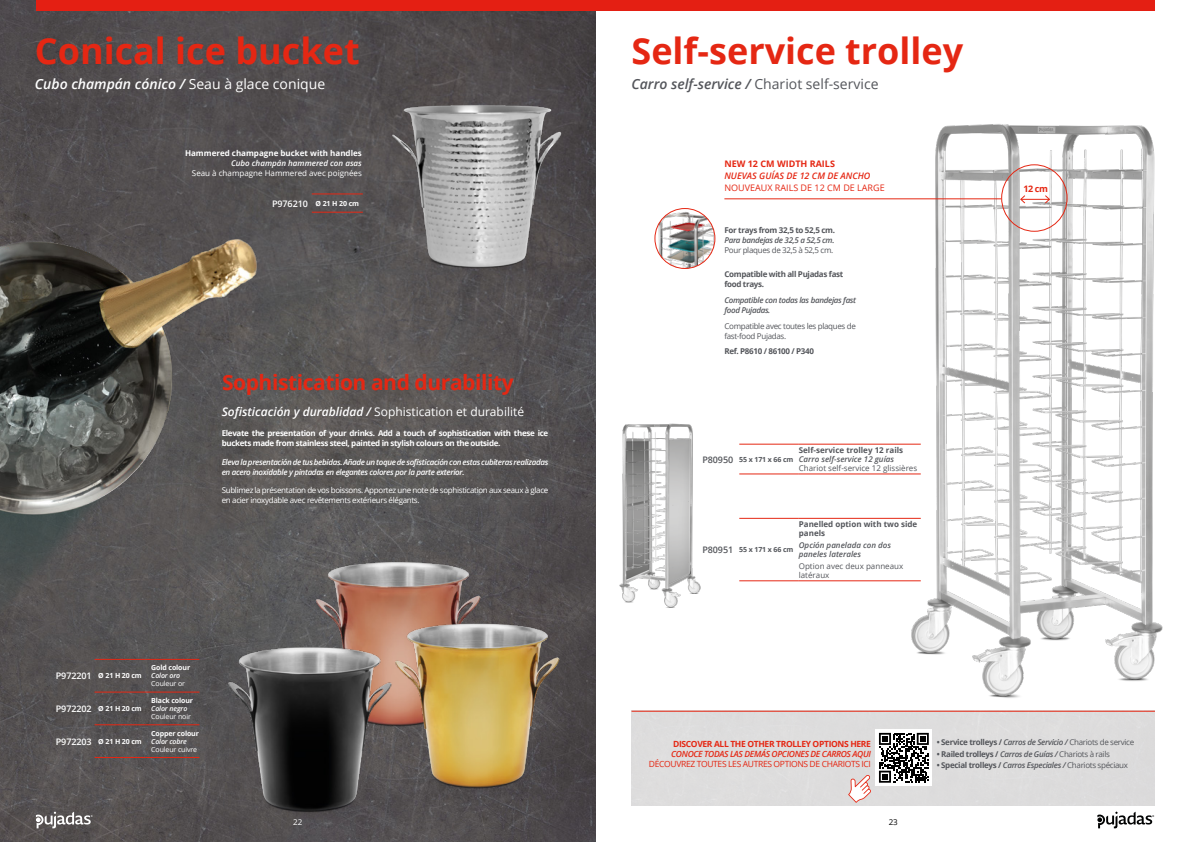
<style>
.page{position:relative;width:1191px;height:842px;background:#fff}
.page>*{position:absolute;margin:0;border:0;box-sizing:border-box;transform-origin:0 0}
.t1{font:700 36px "Open Sans";color:#e52713}
.t2{font:700 21px "Open Sans";letter-spacing:-.02em;color:#e52713}
.t3{font:14px "Open Sans";color:#54565b}
.t4{font:italic 600 14px "Open Sans";color:#fff}
.t5{font:12px "Open Sans";color:#fff}
.t6{font:9px "Open Sans";color:#e52713}
.t7{font:italic 600 9px "Open Sans";color:#e52713}
.t8{font:700 9px "Open Sans";color:#e52713}
.t9{font:8.5px "Open Sans";letter-spacing:-.04em;color:#e52713}
.t10{font:italic 600 8.5px "Open Sans";letter-spacing:-.04em;color:#e52713}
.t11{font:700 8.5px "Open Sans";letter-spacing:-.04em;color:#e52713}
.t12{font:700 8px/10px "Open Sans";letter-spacing:-.04em;color:#54565b}
.t13{font:italic 600 8px/10px "Open Sans";letter-spacing:-.04em;color:#fff}
.t14{font:700 8px/10px "Open Sans";letter-spacing:-.04em;color:#fff}
.t15{font:8px/10px "Open Sans";letter-spacing:-.04em;color:#fff}
.t16{font:8px/10px "Open Sans";letter-spacing:-.04em;color:#54565b}
.t17{font:italic 600 8px/10px "Open Sans";letter-spacing:-.04em;color:#54565b}
.t18{font:8px/9px "Open Sans";color:#54565b}
.t19{font:italic 600 8px/9px "Open Sans";color:#54565b}
.t20{font:700 8px/9px "Open Sans";color:#54565b}
.t21{font:700 8px "Open Sans";color:#fff}
.t22{font:8px "Open Sans";color:#fff}
.t23{font:italic 600 8px "Open Sans";color:#fff}
.t24{font:8px "Open Sans";color:#000}
.t25{font:700 7px "Open Sans";letter-spacing:-.015em;color:#fff}
.t26{font:700 7px "Open Sans";letter-spacing:-.015em;color:#54565b}
.t27{font:7px "Open Sans";letter-spacing:-.015em;color:#fff}
.t28{font:italic 600 7px "Open Sans";letter-spacing:-.015em;color:#fff}
.s1{font-weight:400;font-style:normal}
.s2{font-weight:600;font-size:9px}
.s3{font-weight:600;font-style:italic}
.s4{font-weight:400}
</style>
<div class="page">
<img style="left:0;top:0;width:595px;height:842px">
<img style="left:0;top:222px;width:278px;height:429px">
<img style="left:901px;top:124px;width:262px;height:596px">
<img style="left:302px;top:514px;width:192px;height:83px">
<img style="left:378px;top:574px;width:192px;height:242px">
<img style="left:368px;top:78px;width:222px;height:215px">
<img style="left:215px;top:597px;width:192px;height:243px">
<img style="left:655px;top:209px;width:60px;height:59px;border-radius:30px">
<div style="left:654px;top:208px;width:61px;height:61px;border:1px solid #e52713;border-radius:50%"></div>
<div style="left:595px;top:0;width:560px;height:11px;background:#e41f13"></div>
<svg style="left:1097px;top:812px;width:57px;height:16px"></svg>
<div style="left:36px;top:0;width:559px;height:11px;background:#e41f13"></div>
<svg style="left:36px;top:812px;width:57px;height:16px"></svg>
<hr style="left:95px;top:659px;width:51px;height:1px;background:#e52713">
<hr style="left:146px;top:659px;width:53px;height:1px;background:#e52713">
<hr style="left:95px;top:692px;width:51px;height:1px;background:#e52713">
<hr style="left:146px;top:692px;width:53px;height:1px;background:#e52713">
<hr style="left:95px;top:724px;width:51px;height:1px;background:#e52713">
<hr style="left:146px;top:724px;width:53px;height:1px;background:#e52713">
<hr style="left:95px;top:757px;width:51px;height:1px;background:#e52713">
<hr style="left:146px;top:757px;width:53px;height:1px;background:#e52713">
<hr style="left:312px;top:194px;width:51px;height:1px;background:#e52713">
<hr style="left:312px;top:212px;width:51px;height:1px;background:#e52713">
<hr style="left:724px;top:198px;width:277px;height:1px;background:#e52713">
<div style="left:1001px;top:164px;width:66px;height:68px;border:1px solid #e52713;border-radius:50%"></div>
<svg style="left:1019px;top:194px;width:31px;height:10px"></svg>
<img style="left:592px;top:413px;width:109px;height:204px">
<hr style="left:631px;top:711px;width:524px;height:1px;background:#e52713">
<svg style="left:879px;top:733px;width:49px;height:50px"></svg>
<svg style="left:848px;top:775px;width:23px;height:28px"></svg>
<hr style="left:739px;top:444px;width:60px;height:1px;background:#e52713">
<hr style="left:799px;top:444px;width:121px;height:1px;background:#e52713">
<hr style="left:739px;top:474px;width:60px;height:1px;background:#e52713">
<hr style="left:799px;top:474px;width:121px;height:1px;background:#e52713">
<hr style="left:739px;top:518px;width:60px;height:1px;background:#e52713">
<hr style="left:799px;top:518px;width:121px;height:1px;background:#e52713">
<hr style="left:739px;top:580px;width:60px;height:1px;background:#e52713">
<hr style="left:799px;top:580px;width:121px;height:1px;background:#e52713">
<h1 class="t1" style="left:35px;top:25px;width:326px">Conical ice bucket</h1>
<h3 class="t4" style="left:35px;top:75px;width:292px">Cubo champán cónico / <span class="s1">Seau à glace conique</span></h3>
<p class="t21" style="left:185px;top:147px;width:178px">Hammered champagne bucket with handles</p>
<p class="t23" style="left:231px;top:158px;width:132px">Cubo champán hammered con asas</p>
<p class="t22" style="left:192px;top:168px;width:171px">Seau à champagne Hammered avec poignées</p>
<p class="t25" style="left:272px;top:198px;width:88px"><span class="s2">P976210</span> Ø 21 H 20 cm</p>
<h2 class="t2" style="left:222px;top:368px;width:293px">Sophistication and durability</h2>
<h3 class="t5" style="left:222px;top:404px;width:304px"><span class="s3">Sofisticación y durablidad /</span> Sophistication et durabilité</h3>
<p class="t14" style="left:222px;top:428px;width:328px">Elevate the presentation of your drinks. Add a touch of sophistication with these ice buckets made from stainless steel, painted in stylish colours on the outside.</p>
<p class="t13" style="left:222px;top:456px;width:328px">Eleva la presentación de tus bebidas. Añade un toque de sofisticación con estas cubiteras realizadas en acero inoxidable y pintadas en elegantes colores por la parte exterior.</p>
<p class="t15" style="left:222px;top:485px;width:328px">Sublimez la présentation de vos boissons. Apportez une note de sophistication aux seaux à glace en acier inoxydable avec revêtements extérieurs élégants.</p>
<p class="t25" style="left:56px;top:671px;width:87px"><span class="s2">P972201</span> Ø 21 H 20 cm</p>
<p class="t25" style="left:56px;top:704px;width:87px"><span class="s2">P972202</span> Ø 21 H 20 cm</p>
<p class="t25" style="left:56px;top:736px;width:87px"><span class="s2">P972203</span> Ø 21 H 20 cm</p>
<p class="t25" style="left:151px;top:663px;width:40px">Gold colour</p>
<p class="t28" style="left:151px;top:671px;width:30px">Color oro</p>
<p class="t27" style="left:151px;top:679px;width:35px">Couleur or</p>
<p class="t25" style="left:151px;top:696px;width:43px">Black colour</p>
<p class="t28" style="left:151px;top:704px;width:38px">Color negro</p>
<p class="t27" style="left:151px;top:712px;width:41px">Couleur noir</p>
<p class="t25" style="left:151px;top:728px;width:49px">Copper colour</p>
<p class="t28" style="left:151px;top:736px;width:37px">Color cobre</p>
<p class="t27" style="left:151px;top:744px;width:47px">Couleur cuivre</p>
<h1 class="t1" style="left:631px;top:25px;width:333px">Self-service trolley</h1>
<h3 class="t3" style="left:631px;top:75px;width:249px"><span class="s3">Carro self-service /</span> Chariot self-service</h3>
<p class="t8" style="left:724px;top:157px;width:112px">NEW 12 CM WIDTH RAILS</p>
<p class="t7" style="left:724px;top:169px;width:148px">NUEVAS GUÍAS DE 12 CM DE ANCHO</p>
<p class="t6" style="left:724px;top:181px;width:162px">NOUVEAUX RAILS DE 12 CM DE LARGE</p>
<p class="t8" style="left:1023px;top:183px;width:26px">12 cm</p>
<p class="t12" style="left:724px;top:225px;width:112px">For trays from 32,5 to 52,5 cm.</p>
<p class="t17" style="left:724px;top:235px;width:112px">Para bandejas de 32,5 a 52,5 cm.</p>
<p class="t16" style="left:724px;top:245px;width:110px">Pour plaques de 32,5 à 52,5 cm.</p>
<p class="t12" style="left:724px;top:269px;width:120px">Compatible with all Pujadas fast food trays.</p>
<p class="t17" style="left:724px;top:295px;width:133px">Compatible con todas las bandejas fast food Pujadas.</p>
<p class="t16" style="left:724px;top:321px;width:133px">Compatible avec toutes les plaques de fast-food Pujadas.</p>
<p class="t12" style="left:724px;top:346px;width:91px">Ref. P8610 / 86100 / P340</p>
<p class="t20" style="left:799px;top:445px;width:106px">Self-service trolley 12 rails</p>
<p class="t19" style="left:799px;top:454px;width:97px">Carro self-service 12 guías</p>
<p class="t18" style="left:799px;top:463px;width:120px">Chariot self-service 12 glissières</p>
<p class="t26" style="left:702px;top:454px;width:92px"><span class="s2">P80950</span> 55 x 171 x 66 cm</p>
<p class="t20" style="left:799px;top:520px;width:120px">Panelled option with two side panels</p>
<p class="t19" style="left:799px;top:541px;width:94px">Opción panelada con dos paneles laterales</p>
<p class="t18" style="left:799px;top:561px;width:106px">Option avec deux panneaux latéraux</p>
<p class="t26" style="left:702px;top:545px;width:92px"><span class="s2">P80951</span> 55 x 171 x 66 cm</p>
<p class="t11" style="left:673px;top:738px;width:199px">DISCOVER ALL THE OTHER TROLLEY OPTIONS HERE</p>
<p class="t10" style="left:671px;top:748px;width:201px">CONOCE TODAS LAS DEMÁS OPCIONES DE CARROS AQUI</p>
<p class="t9" style="left:649px;top:758px;width:223px">DÉCOUVREZ TOUTES LES AUTRES OPTIONS DE CHARIOTS ICI</p>
<p class="t12" style="left:936px;top:737px;width:199px">• Service trolleys / <span class="s3">Carros de Servicio /</span> <span class="s4">Chariots de service</span></p>
<p class="t12" style="left:936px;top:748px;width:175px">• Railed trolleys / <span class="s3">Carros de Guías /</span> <span class="s4">Chariots à rails</span></p>
<p class="t12" style="left:936px;top:760px;width:193px">• Special trolleys / <span class="s3">Carros Especiales /</span> <span class="s4">Chariots spéciaux</span></p>
<p class="t15" style="left:293px;top:816px;width:11px">22</p>
<p class="t24" style="left:888px;top:816px;width:11px">23</p>
</div>
